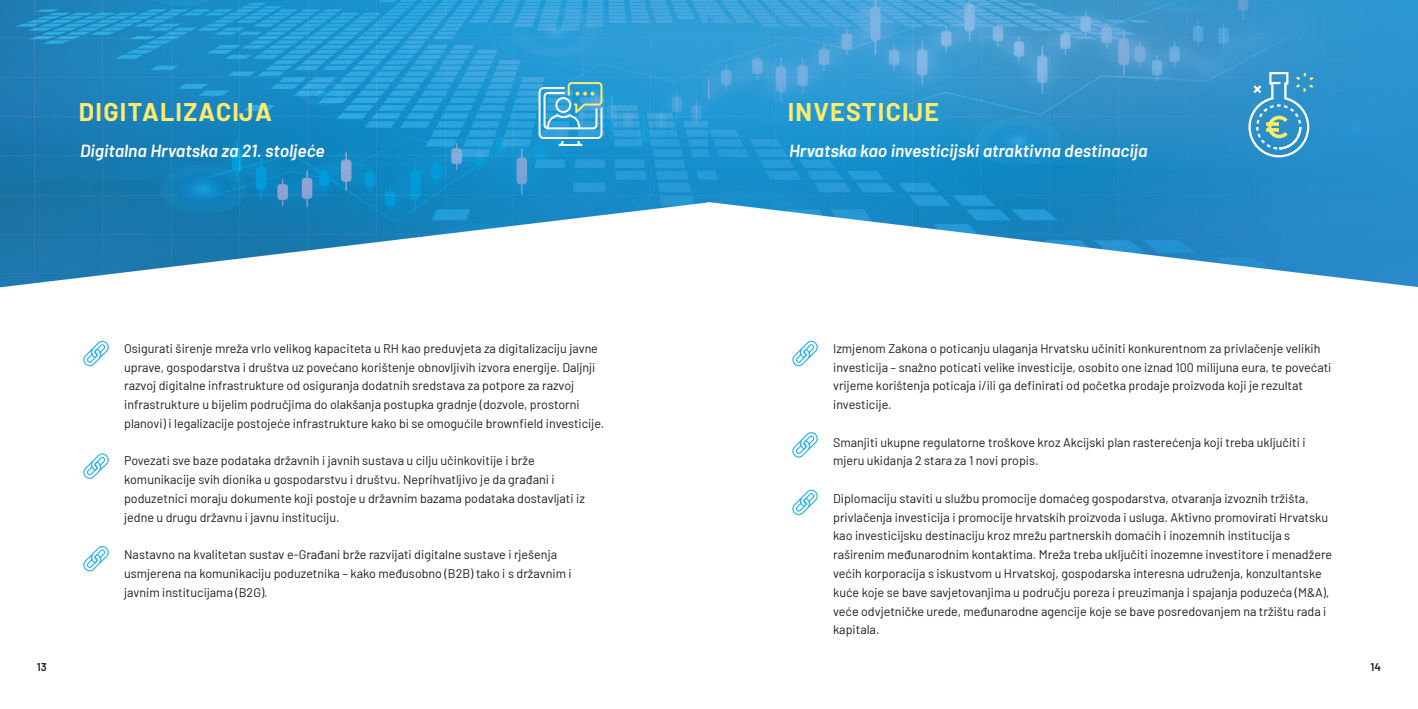
<style>
.page{position:relative;width:1418px;height:709px;background:#fff}
.page>*{position:absolute;margin:0;border:0;box-sizing:border-box;transform-origin:0 0}
.t1{font:700 25px "Barlow";letter-spacing:.05em;color:#fdeb6c}
.t2{font:italic 600 17.5px "Barlow";color:#fff}
.t3{font:12.5px/18.8px "Barlow";color:#1d1d1b}
.t4{font:600 11.25px "Barlow";color:#1d1d1b}
</style>
<div class="page">
<img style="left:0;top:0;width:1417px;height:288px">
<svg style="left:538px;top:82px;width:64px;height:64px;background:#5db3d8"></svg>
<svg style="left:83px;top:340px;width:26px;height:27px"></svg>
<svg style="left:83px;top:453px;width:26px;height:26px"></svg>
<svg style="left:83px;top:546px;width:26px;height:26px"></svg>
<svg style="left:792px;top:340px;width:26px;height:27px"></svg>
<svg style="left:792px;top:432px;width:26px;height:26px"></svg>
<svg style="left:792px;top:489px;width:26px;height:27px"></svg>
<svg style="left:1247px;top:71px;width:68px;height:87px;background:#51a2cc"></svg>
<h1 class="t1" style="left:79px;top:93px;width:194px">DIGITALIZACIJA</h1>
<h2 class="t2" style="left:80px;top:138px;width:246px">Digitalna Hrvatska za 21. stoljeće</h2>
<p class="t4" style="left:37px;top:659px;width:11px">13</p>
<p class="t3" style="left:124px;top:338px;width:482px">Osigurati širenje mreža vrlo velikog kapaciteta u RH kao preduvjeta za digitalizaciju javne uprave, gospodarstva i društva uz povećano korištenje obnovljivih izvora energije. Daljnji razvoj digitalne infrastrukture od osiguranja dodatnih sredstava za potpore za razvoj infrastrukture u bijelim područjima do olakšanja postupka gradnje (dozvole, prostorni planovi) i legalizacije postojeće infrastrukture kako bi se omogućile brownfield investicije.</p>
<p class="t3" style="left:124px;top:450px;width:462px">Povezati sve baze podataka državnih i javnih sustava u cilju učinkovitije i brže komunikacije svih dionika u gospodarstvu i društvu. Neprihvatljivo je da građani i poduzetnici moraju dokumente koji postoje u državnim bazama podataka dostavljati iz jedne u drugu državnu i javnu instituciju.</p>
<p class="t3" style="left:124px;top:544px;width:449px">Nastavno na kvalitetan sustav e-Građani brže razvijati digitalne sustave i rješenja usmjerena na komunikaciju poduzetnika – kako međusobno (B2B) tako i s državnim i javnim institucijama (B2G).</p>
<h1 class="t1" style="left:787px;top:93px;width:153px">INVESTICIJE</h1>
<h2 class="t2" style="left:789px;top:138px;width:360px">Hrvatska kao investicijski atraktivna destinacija</h2>
<p class="t3" style="left:833px;top:338px;width:500px">Izmjenom Zakona o poticanju ulaganja Hrvatsku učiniti konkurentnom za privlačenje velikih investicija – snažno poticati velike investicije, osobito one iznad 100 milijuna eura, te povećati vrijeme korištenja poticaja i/ili ga definirati od početka prodaje proizvoda koji je rezultat investicije.</p>
<p class="t3" style="left:833px;top:432px;width:474px">Smanjiti ukupne regulatorne troškove kroz Akcijski plan rasterećenja koji treba uključiti i mjeru ukidanja 2 stara za 1 novi propis.</p>
<p class="t3" style="left:833px;top:488px;width:500px">Diplomaciju staviti u službu promocije domaćeg gospodarstva, otvaranja izvoznih tržišta, privlačenja investicija i promocije hrvatskih proizvoda i usluga. Aktivno promovirati Hrvatsku kao investicijsku destinaciju kroz mrežu partnerskih domaćih i inozemnih institucija s raširenim međunarodnim kontaktima. Mreža treba uključiti inozemne investitore i menadžere većih korporacija s iskustvom u Hrvatskoj, gospodarska interesna udruženja, konzultantske kuće koje se bave savjetovanjima u području poreza i preuzimanja i spajanja poduzeća (M&amp;A), veće odvjetničke urede, međunarodne agencije koje se bave posredovanjem na tržištu rada i kapitala.</p>
<p class="t4" style="left:1370px;top:659px;width:12px">14</p>
</div>
